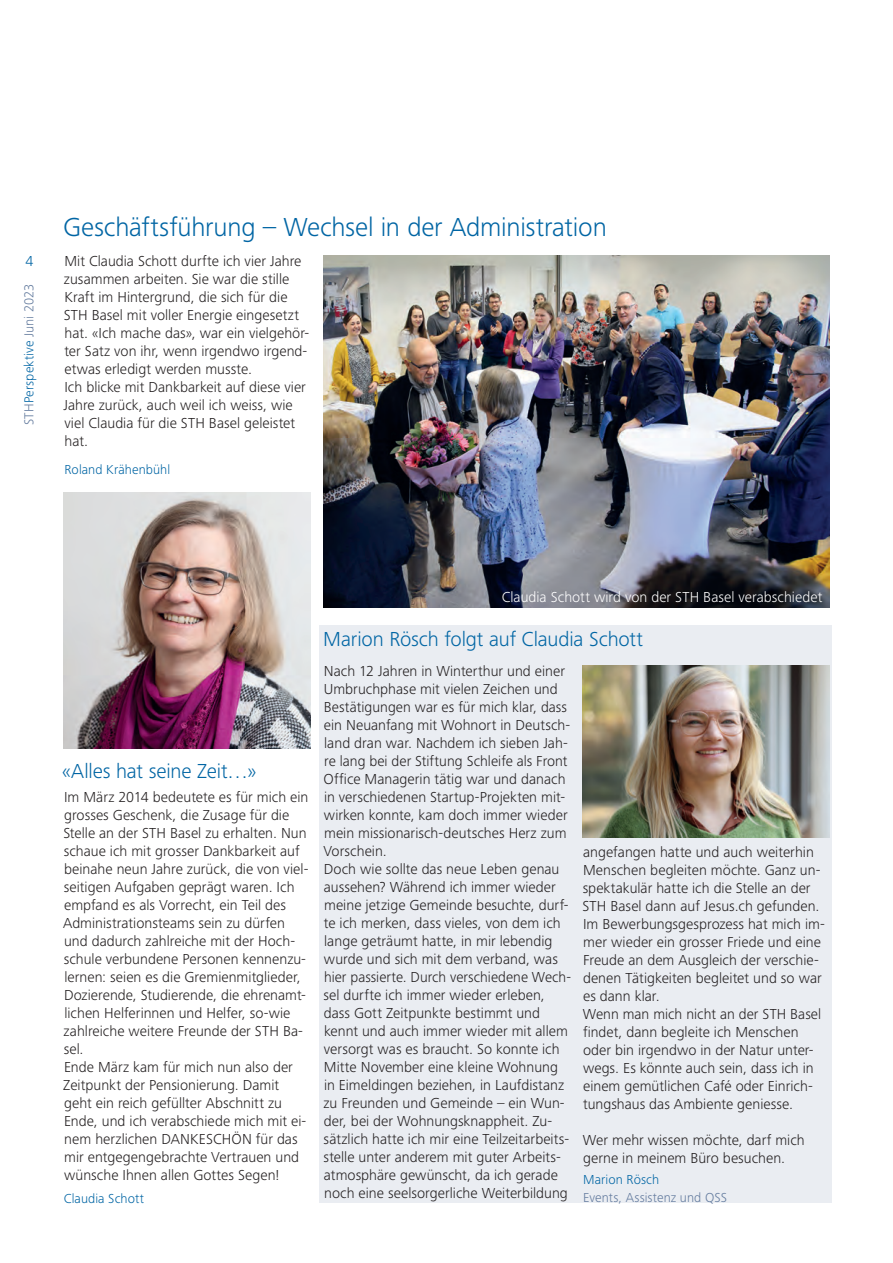
<style>
.page{position:relative;width:893px;height:1263px;background:#fff}
.page>*{position:absolute;margin:0;border:0;box-sizing:border-box;transform-origin:0 0}
.t1{font:300 27px "Frutiger Next Pro";letter-spacing:-.01em;color:#0065a4}
.t2{font:300 21px "Frutiger Next Pro";letter-spacing:-.005em;color:#0065a4}
.t3{font:300 15px/18px "Frutiger Next Pro";letter-spacing:.005em;color:#231f20}
.t4{font:300 15px "Frutiger Next Pro";color:#fff}
.t5{font:300 15px "Frutiger Next Pro";color:#0065a4}
.t6{font:300 13.5px "Frutiger Next Pro";letter-spacing:.005em;color:#627a9d}
.t7{font:300 13.5px "Frutiger Next Pro";letter-spacing:.005em;color:#0065a4}
.s1{color:#0065a4}
</style>
<div class="page">
<div style="left:319px;top:625px;width:512px;height:578px;background:#eaedf2"></div>
<img style="left:582px;top:665px;width:247px;height:173px">
<img style="left:64px;top:493px;width:246px;height:256px">
<img style="left:323px;top:255px;width:506px;height:353px">
<p class="t5" style="left:25px;top:252px;width:9px">4</p>
<p class="t6" style="left:21px;top:425px;width:143px;rotate:-90deg">STH<span class="s1">Perspektive</span> Juni 2023</p>
<p class="t1" style="left:63px;top:212px;width:545px">Geschäftsführung – Wechsel in der Administration</p>
<p class="t3" style="left:64px;top:252px;width:247px">Mit Claudia Schott durfte ich vier Jahre zusammen arbeiten. Sie war die stille Kraft im Hintergrund, die sich für die STH Basel mit voller Energie eingesetzt hat. «Ich mache das», war ein vielgehör&shy;ter Satz von ihr, wenn irgendwo irgend&shy;etwas erledigt werden musste.</p>
<p class="t3" style="left:63px;top:378px;width:244px">Ich blicke mit Dankbarkeit auf diese vier<br>Jahre zurück, auch weil ich weiss, wie viel Claudia für die STH Basel geleistet hat.</p>
<p class="t7" style="left:64px;top:462px;width:107px">Roland Krähenbühl</p>
<p class="t2" style="left:62px;top:759px;width:196px">«Alles hat seine Zeit…»</p>
<p class="t3" style="left:63px;top:788px;width:247px">Im März 2014 bedeutete es für mich ein grosses Geschenk, die Zusage für die Stelle an der STH Basel zu erhalten. Nun schaue ich mit grosser Dankbarkeit auf beinahe neun Jahre zurück, die von viel&shy;seitigen Aufgaben geprägt waren. Ich empfand es als Vorrecht, ein Teil des Administrationsteams sein zu dürfen und dadurch zahlreiche mit der Hoch&shy;schule verbundene Personen kennenzu&shy;lernen: seien es die Gremienmitglieder, Dozierende, Studierende, die ehrenamt&shy;lichen Helferinnen und Helfer, so-wie zahlreiche weitere Freunde der STH Ba&shy;sel.</p>
<p class="t3" style="left:63px;top:1058px;width:231px">Ende März kam für mich nun also der<br>Zeitpunkt der Pensionierung. Damit geht ein reich gefüllter Abschnitt zu</p>
<p class="t3" style="left:64px;top:1112px;width:244px">Ende, und ich verabschiede mich mit ei&shy;nem herzlichen DANKESCHÖN für das mir entgegengebrachte Vertrauen und wünsche Ihnen allen Gottes Segen!</p>
<p class="t7" style="left:64px;top:1190px;width:82px">Claudia Schott</p>
<p class="t4" style="left:502px;top:588px;width:322px">Claudia Schott wird von der STH Basel verabschiedet</p>
<p class="t2" style="left:323px;top:626px;width:321px">Marion Rösch folgt auf Claudia Schott</p>
<p class="t3" style="left:324px;top:662px;width:248px">Nach 12 Jahren in Winterthur und einer Umbruchphase mit vielen Zeichen und Bestätigungen war es für mich klar, dass ein Neuanfang mit Wohnort in Deutsch-</p>
<p class="t3" style="left:323px;top:734px;width:246px">land dran war. Nachdem ich sieben Jah&shy;re lang bei der Stiftung Schleife als Front Office Managerin tätig war und danach in verschiedenen Startup-Projekten mit&shy;wirken konnte, kam doch immer wieder mein missionarisch-deutsches Herz zum Vorschein.</p>
<p class="t3" style="left:324px;top:860px;width:249px">Doch wie sollte das neue Leben genau aussehen? Während ich immer wieder meine jetzige Gemeinde besuchte, durf&shy;te ich merken, dass vieles, von dem ich lange geträumt hatte, in mir lebendig wurde und sich mit dem verband, was hier passierte. Durch verschiedene Wech-</p>
<p class="t3" style="left:323px;top:986px;width:247px">sel durfte ich immer wieder erleben, dass Gott Zeitpunkte bestimmt und kennt und auch immer wieder mit allem versorgt was es braucht. So konnte ich Mitte November eine kleine Wohnung in Eimeldingen beziehen, in Laufdistanz zu Freunden und Gemeinde – ein Wun&shy;der, bei der Wohnungsknappheit. Zu&shy;sätzlich hatte ich mir eine Teilzeitarbeits&shy;stelle unter anderem mit guter Arbeits-</p>
<p class="t3" style="left:324px;top:1166px;width:246px">atmosphäre gewünscht, da ich gerade noch eine seelsorgerliche Weiterbildung</p>
<p class="t3" style="left:582px;top:843px;width:244px">angefangen hatte und auch weiterhin Menschen begleiten möchte. Ganz un&shy;spektakulär hatte ich die Stelle an der STH Basel dann auf Jesus.ch gefunden.<br>Im Bewerbungsgesprozess hat mich im&shy;mer wieder ein grosser Friede und eine Freude an dem Ausgleich der verschie&shy;denen Tätigkeiten begleitet und so war es dann klar.</p>
<p class="t3" style="left:583px;top:1005px;width:240px">Wenn man mich nicht an der STH Basel findet, dann begleite ich Menschen oder bin irgendwo in der Natur unter&shy;wegs. Es könnte auch sein, dass ich in einem gemütlichen Café oder Einrich&shy;tungshaus das Ambiente geniesse.</p>
<p class="t3" style="left:583px;top:1131px;width:223px">Wer mehr wissen möchte, darf mich gerne in meinem Büro besuchen.</p>
<p class="t7" style="left:583px;top:1171px;width:78px">Marion Rösch</p>
<p class="t6" style="left:583px;top:1189px;width:145px">Events, Assistenz und QSS</p>
</div>
